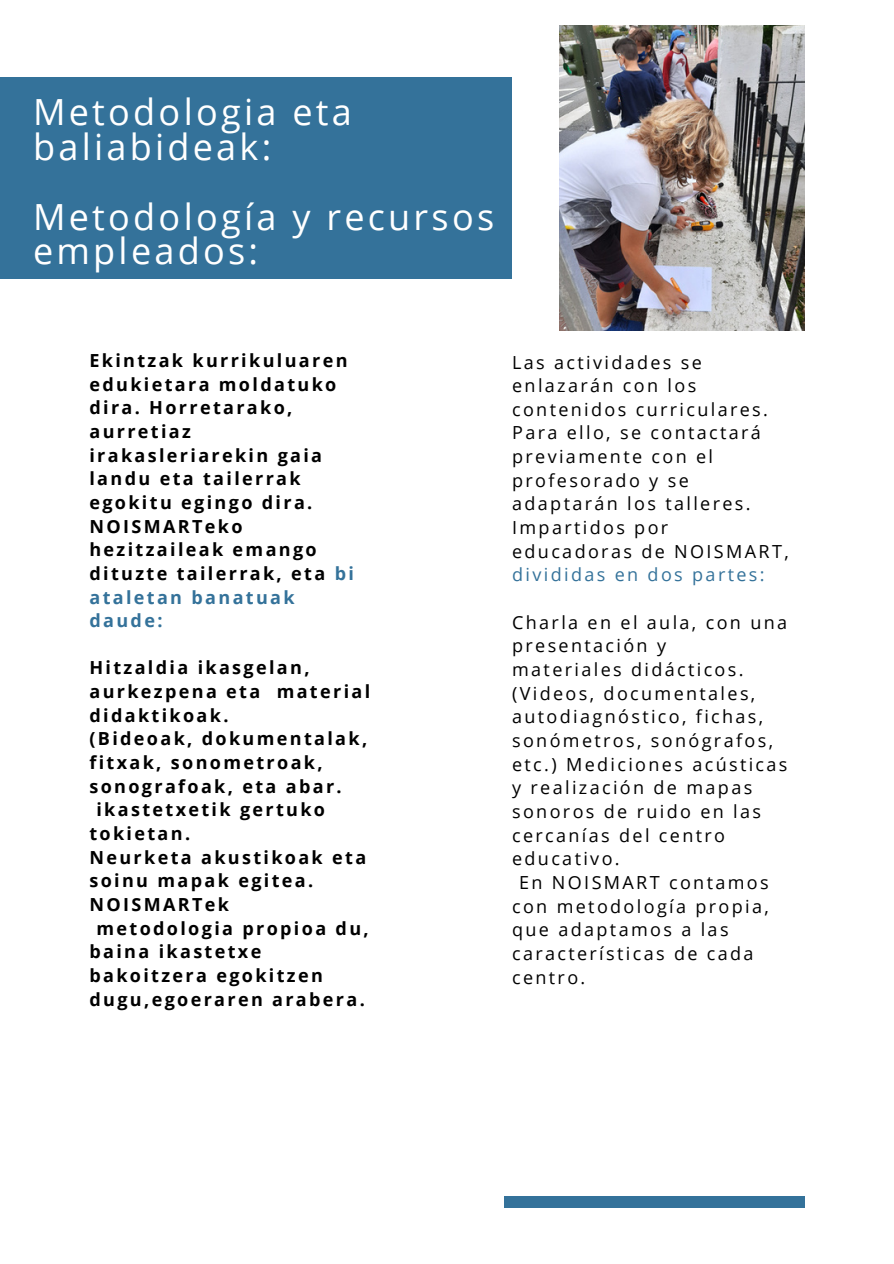
<style>
.page{position:relative;width:894px;height:1264px;background:#fff}
.page>*{position:absolute;margin:0;border:0;box-sizing:border-box;transform-origin:0 0}
.t1{font:36px/35px "Open Sans";letter-spacing:.09em;color:#fff}
.t2{font:700 18px/23.7px "Open Sans";letter-spacing:.13em;color:#000}
.t3{font:18px/23.7px "Open Sans";letter-spacing:.13em;color:#000}
.t4{font:18px "Open Sans";letter-spacing:.13em;color:#34729a}
.s1{color:#34729a}
</style>
<div class="page">
<div style="left:0;top:78px;width:511px;height:200px;background:#34729a"></div>
<div style="left:504px;top:1196px;width:300px;height:11px;background:#34729a"></div>
<img style="left:559px;top:25px;width:245px;height:305px">
<h1 class="t1" style="left:33px;top:93px;width:320px">Metodologia eta baliabideak:</h1>
<h1 class="t1" style="left:33px;top:198px;width:462px">Metodología y recursos empleados:</h1>
<p class="t2" style="left:89px;top:348px;width:266px">Ekintzak kurrikuluaren edukietara moldatuko dira. Horretarako, aurretiaz irakasleriarekin gaia landu eta tailerrak egokitu egingo dira.<br>NOISMARTeko hezitzaileak emango dituzte tailerrak, eta <span class="s1">bi ataletan banatuak daude:</span></p>
<p class="t2" style="left:89px;top:655px;width:221px">Hitzaldia ikasgelan,</p>
<p class="t2" style="left:89px;top:679px;width:282px">aurkezpena eta material</p>
<p class="t2" style="left:89px;top:703px;width:140px">didaktikoak.</p>
<p class="t2" style="left:89px;top:726px;width:279px">(Bideoak, dokumentalak,</p>
<p class="t2" style="left:89px;top:750px;width:235px">fitxak, sonometroak,</p>
<p class="t2" style="left:89px;top:774px;width:254px">sonografoak, eta abar.</p>
<p class="t2" style="left:96px;top:797px;width:230px">ikastetxetik gertuko</p>
<p class="t2" style="left:89px;top:821px;width:102px">tokietan.</p>
<p class="t2" style="left:89px;top:844px;width:278px">Neurketa akustikoak eta</p>
<p class="t2" style="left:89px;top:868px;width:225px">soinu mapak egitea.</p>
<p class="t2" style="left:89px;top:892px;width:141px">NOISMARTek</p>
<p class="t2" style="left:96px;top:915px;width:274px">metodologia propioa du,</p>
<p class="t2" style="left:89px;top:939px;width:173px">baina ikastetxe</p>
<p class="t2" style="left:89px;top:963px;width:235px">bakoitzera egokitzen</p>
<p class="t2" style="left:89px;top:986px;width:277px">dugu,egoeraren arabera.</p>
<p class="t3" style="left:512px;top:350px;width:278px">Las actividades se enlazarán con los contenidos curriculares.<br>Para ello, se contactará previamente con el profesorado y se adaptarán los talleres.<br>Impartidos por educadoras de NOISMART,</p>
<p class="t4" style="left:512px;top:562px;width:254px">divididas en dos partes:</p>
<p class="t3" style="left:512px;top:610px;width:276px">Charla en el aula, con una</p>
<p class="t3" style="left:512px;top:633px;width:155px">presentación y</p>
<p class="t3" style="left:512px;top:657px;width:233px">materiales didácticos.</p>
<p class="t3" style="left:512px;top:681px;width:245px">(Videos, documentales,</p>
<p class="t3" style="left:512px;top:704px;width:252px">autodiagnóstico, fichas,</p>
<p class="t3" style="left:512px;top:728px;width:262px">sonómetros, sonógrafos,</p>
<p class="t3" style="left:512px;top:751px;width:277px">etc.) Mediciones acústicas</p>
<p class="t3" style="left:512px;top:775px;width:241px">y realización de mapas</p>
<p class="t3" style="left:512px;top:799px;width:250px">sonoros de ruido en las</p>
<p class="t3" style="left:512px;top:822px;width:214px">cercanías del centro</p>
<p class="t3" style="left:512px;top:846px;width:109px">educativo.</p>
<p class="t3" style="left:519px;top:870px;width:251px">En NOISMART contamos</p>
<p class="t3" style="left:512px;top:893px;width:258px">con metodología propia,</p>
<p class="t3" style="left:512px;top:917px;width:218px">que adaptamos a las</p>
<p class="t3" style="left:512px;top:941px;width:243px">características de cada</p>
<p class="t3" style="left:512px;top:964px;width:75px">centro.</p>
</div>
